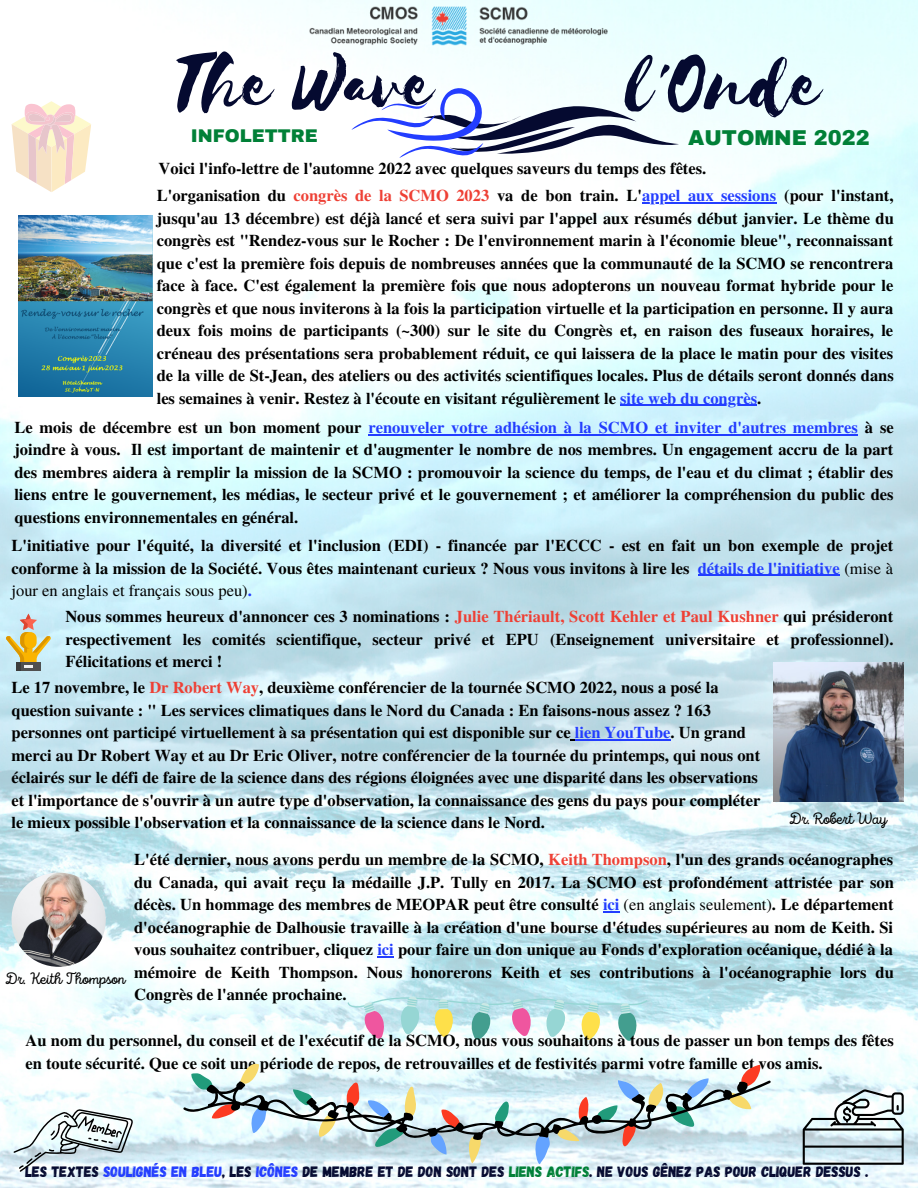
<style>
.page{position:relative;width:918px;height:1188px;background:#fff}
.page>*{position:absolute;margin:0;border:0;box-sizing:border-box;transform-origin:0 0}
.t1{font:85.65px "Selima";color:#050a30}
.t2{font:900 21px "Archivo";color:#008037}
.t3{font:900 18px "Archivo";color:#008037}
.t4{font:700 16.5px/22.5px "Te X Gyre Termes";color:#000;text-align:justify}
.t5{font:16.5px "Intro Script";color:#000}
.t6{font:15px "Gagalin";color:#050a30}
.s1{color:#ee4035}
.s2{color:#233dff}
.s3{font-weight:400}
.s4{color:#008037}
</style>
<div class="page">
<img style="left:0;top:0;width:918px;height:1188px">
<svg style="left:351px;top:77px;width:328px;height:81px"></svg>
<img style="left:310px;top:6px;width:298px;height:40px">
<svg style="left:803px;top:1089px;width:101px;height:76px"></svg>
<svg style="left:12px;top:101px;width:79px;height:91px"></svg>
<img style="left:12px;top:873px;width:94px;height:94px;border-radius:50%">
<svg style="left:348px;top:996px;width:299px;height:45px"></svg>
<svg style="left:240px;top:1061px;width:511px;height:12px;fill:#eefefe"></svg>
<svg style="left:183px;top:1073px;width:589px;height:91px;background:#c2d3d6"></svg>
<img style="left:774px;top:662px;width:129px;height:140px">
<svg style="left:5px;top:614px;width:46px;height:57px;background:#cac7a2"></svg>
<svg style="left:14px;top:1109px;width:119px;height:63px"></svg>
<img style="left:18px;top:215px;width:134px;height:181px">
<svg style="left:603px;top:911px;width:17px;height:2px"></svg>
<svg style="left:377px;top:956px;width:17px;height:2px"></svg>
<hr style="left:368px;top:434px;width:490px;height:1px;background:#233dff">
<hr style="left:642px;top:202px;width:134px;height:1px;background:#233dff">
<hr style="left:620px;top:405px;width:137px;height:1px;background:#233dff">
<hr style="left:698px;top:575px;width:142px;height:1px;background:#233dff">
<hr style="left:575px;top:739px;width:96px;height:1px;background:#233dff">
<h1 class="t1" style="left:173px;top:38px;width:262px">The Wave</h1>
<h1 class="t1" style="left:626px;top:38px;width:196px">l'Onde</h1>
<p class="t3" style="left:191px;top:126px;width:128px">INFOLETTRE</p>
<p class="t2" style="left:688px;top:127px;width:183px">AUTOMNE 2022</p>
<p class="t4" style="left:159px;top:156px;width:549px">Voici l'info-lettre de l'automne 2022 avec quelques saveurs du temps des fêtes.</p>
<p class="t4" style="left:157px;top:183px;width:739px">L'organisation du <span class="s1">congrès de la SCMO 2023</span> va de bon train. L'<span class="s2">appel aux sessions</span> (pour l'instant, jusqu'au 13 décembre) est déjà lancé et sera suivi par l'appel aux résumés début janvier. Le thème du congrès est "Rendez-vous sur le Rocher : De l'environnement marin à l'économie bleue", reconnaissant que c'est la première fois depuis de nombreuses années que la communauté de la SCMO se rencontrera face à face. C'est également la première fois que nous adopterons un nouveau format hybride pour le congrès et que nous inviterons à la fois la participation virtuelle et la participation en personne. Il y aura deux fois moins de participants (~300) sur le site du Congrès et, en raison des fuseaux horaires, le créneau des présentations sera probablement réduit, ce qui laissera de la place le matin pour des visites de la ville de St-Jean, des ateliers ou des activités scientifiques locales. Plus de détails seront donnés dans les semaines à venir. Restez à l'écoute en visitant régulièrement le <span class="s2">site web du congrès</span>.</p>
<p class="t4" style="left:14px;top:415px;width:881px">Le mois de décembre est un bon moment pour <span class="s2">renouveler votre adhésion à la SCMO et inviter d'autres membres</span> à se joindre à vous. Il est important de maintenir et d'augmenter le nombre de nos membres. Un engagement accru de la part des membres aidera à remplir la mission de la SCMO : promouvoir la science du temps, de l'eau et du climat ; établir des liens entre le gouvernement, les médias, le secteur privé et le gouvernement ; et améliorer la compréhension du public des questions environnementales en général.</p>
<p class="t4" style="left:12px;top:534px;width:883px">L'initiative pour l'équité, la diversité et l'inclusion (EDI) - financée par l'ECCC - est en fait un bon exemple de projet conforme à la mission de la Société. Vous êtes maintenant curieux ? Nous vous invitons à lire les <span class="s2">détails de l'initiative</span> <span class="s3">(mise à jour en anglais et français sous peu)</span><span class="s2">.</span></p>
<p class="t4" style="left:65px;top:604px;width:830px">Nous sommes heureux d'annoncer ces 3 nominations : <span class="s1">Julie Thériault, Scott Kehler et Paul Kushner</span> qui présideront respectivement les comités scientifique, secteur privé et EPU (Enseignement universitaire et professionnel).<br>Félicitations et merci !</p>
<p class="t4" style="left:12px;top:675px;width:750px;text-align:left">Le 17 novembre, le <span class="s1">Dr Robert Way</span>, deuxième conférencier de la tournée SCMO 2022, nous a posé la question suivante : " Les services climatiques dans le Nord du Canada : En faisons-nous assez ? 163 personnes ont participé virtuellement à sa présentation qui est disponible sur ce <span class="s2">lien YouTube</span>. Un grand merci au Dr Robert Way et au Dr Eric Oliver, notre conférencier de la tournée du printemps, qui nous ont éclairés sur le défi de faire de la science dans des régions éloignées avec une disparité dans les observations et l'importance de s'ouvrir à un autre type d'observation, la connaissance des gens du pays pour compléter le mieux possible l'observation et la connaissance de la science dans le Nord.</p>
<p class="t5" style="left:789px;top:812px;width:99px">Dr. Robert Way</p>
<p class="t5" style="left:5px;top:972px;width:122px">Dr. Keith Thompson</p>
<p class="t4" style="left:134px;top:848px;width:761px">L'été dernier, nous avons perdu un membre de la SCMO, <span class="s1">Keith Thompson</span>, l'un des grands océanographes du Canada, qui avait reçu la médaille J.P. Tully en 2017. La SCMO est profondément attristée par son décès. Un hommage des membres de MEOPAR peut être consulté <span class="s2">ici</span> <span class="s3">(en anglais seulement)</span>. Le département d'océanographie de Dalhousie travaille à la création d'une bourse d'études supérieures au nom de Keith. Si vous souhaitez contribuer, cliquez <span class="s2">ici</span> pour faire un don unique au Fonds d'exploration océanique, dédié à la mémoire de Keith Thompson. Nous honorerons Keith et ses contributions à l'océanographie lors du Congrès de l'année prochaine.</p>
<p class="t4" style="left:25px;top:1029px;width:870px">Au nom du personnel, du conseil et de l'exécutif de la SCMO, nous vous souhaitons à tous de passer un bon temps des fêtes en toute sécurité. Que ce soit une période de repos, de retrouvailles et de festivités parmi votre famille et vos amis.</p>
<p class="t6" style="left:26px;top:1162px;width:845px">LES TEXTES <span class="s2">SOULIGNÉS EN BLEU</span>, LES <span class="s2">ICÔNES</span> DE MEMBRE ET DE DON SONT DES <span class="s4">LIENS ACTIFS</span>. NE VOUS GÊNEZ PAS POUR CLIQUER DESSUS .</p>
</div>
